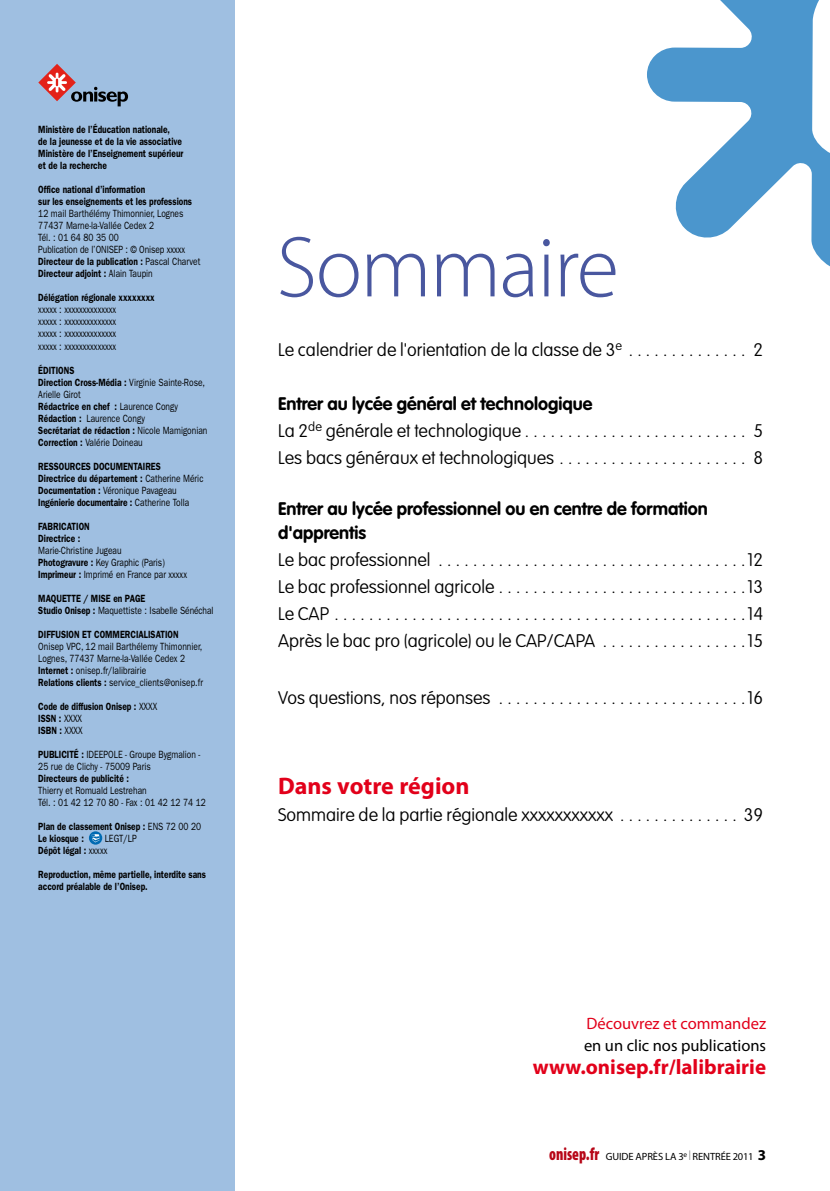
<style>
.page{position:relative;width:830px;height:1191px;background:#fff}
.page>*{position:absolute;margin:0;border:0;box-sizing:border-box;transform-origin:0 0}
.t1{font:300 87px "Myriad Pro";letter-spacing:-.02em;color:#49579f}
.t2{font:700 24px "Myriad Pro";color:#e2001a}
.t3{font:700 21px "Myriad Pro";color:#e2001a}
.t4{font:100 18px/27px "VAG Rounded Std";color:#000}
.t5{font:700 18px/24px "VAG Rounded Std";color:#000}
.t6{font:16.5px "Myriad Pro";color:#000}
.t7{font:16.5px "Myriad Pro";color:#e2001a}
.t8{font:600 10.5px/12px "ITC Franklin Gothic Std";color:#000;scale:.8 1}
.t9{font:10.5px/12px "ITC Franklin Gothic Std";color:#000;scale:.8 1}
.t10{font:10.5px "Myriad Pro";letter-spacing:-.01em;color:#000}
.s1{font-weight:600}
.s2{font-weight:400}
.s3{font-weight:700}
.s4{font-weight:900;font-stretch:condensed;font-size:18px;color:#b70718}
.s5{font-weight:300;font-size:13.5px}
.s6{font-weight:700;font-size:15px}
</style>
<div class="page">
<div style="left:0;top:0;width:234px;height:1191px;background:#9fbfe1"></div>
<svg style="left:647px;top:0;width:182px;height:266px"></svg>
<svg style="left:89px;top:831px;width:13px;height:13px"></svg>
<svg style="left:92px;top:834px;width:8px;height:8px"></svg>
<svg style="left:38px;top:64px;width:90px;height:42px"></svg>
<p class="t8" style="left:38px;top:124px;width:183px">Ministère de l’Éducation nationale,<br>de la jeunesse et de la vie associative Ministère de l’Enseignement supérieur et de la recherche</p>
<p class="t8" style="left:38px;top:184px;width:194px">Office national d’information<br>sur les enseignements et les professions</p>
<p class="t9" style="left:38px;top:208px;width:204px">12 mail Barthélémy Thimonnier, Lognes 77437 Marne-la-Vallée Cedex 2<br>Tél. : 01 64 80 35 00<br>Publication de l’ONISEP : © Onisep xxxxx <span class="s1">Directeur de la publication :</span> Pascal Charvet <span class="s1">Directeur adjoint :</span> Alain Taupin</p>
<p class="t8" style="left:38px;top:292px;width:147px">Délégation régionale xxxxxxxx</p>
<p class="t9" style="left:38px;top:304px;width:99px;text-align:justify">xxxxx : xxxxxxxxxxxxxx xxxxx : xxxxxxxxxxxxxx xxxxx : xxxxxxxxxxxxxx xxxxx : xxxxxxxxxxxxxx</p>
<p class="t8" style="left:38px;top:364px;width:213px">ÉDITIONS<br>Direction Cross-Média : <span class="s2">Virginie Sainte-Rose,<br>Arielle Girot<br></span>Rédactrice en chef : <span class="s2">Laurence Congy<br></span>Rédaction : <span class="s2">Laurence Congy<br></span>Secrétariat de rédaction : <span class="s2">Nicole Mamigonian<br></span>Correction : <span class="s2">Valérie Doineau</span></p>
<p class="t8" style="left:38px;top:460px;width:208px">RESSOURCES DOCUMENTAIRES<br>Directrice du département : <span class="s2">Catherine Méric </span>Documentation : <span class="s2">Véronique Pavageau </span>Ingénierie documentaire : <span class="s2">Catherine Tolla</span></p>
<p class="t8" style="left:38px;top:520px;width:66px">FABRICATION<br>Directrice :</p>
<p class="t9" style="left:38px;top:544px;width:187px">Marie-Christine Jugeau<br><span class="s1">Photogravure :</span> Key Graphic (Paris)<br><span class="s1">Imprimeur :</span> Imprimé en France par xxxxx</p>
<p class="t8" style="left:38px;top:592px;width:220px">MAQUETTE / MISE en PAGE<br>Studio Onisep : <span class="s2">Maquettiste : Isabelle Sénéchal</span></p>
<p class="t8" style="left:38px;top:628px;width:177px">DIFFUSION ET COMMERCIALISATION</p>
<p class="t9" style="left:38px;top:640px;width:207px">Onisep VPC, 12 mail Barthélemy Thimonnier, Lognes, 77437 Marne-la-Vallée Cedex 2<br><span class="s1">Internet :</span> onisep.fr/lalibrairie<br><span class="s1">Relations clients :</span> service_clients@onisep.fr</p>
<p class="t8" style="left:38px;top:700px;width:150px">Code de diffusion Onisep : <span class="s2">XXXX<br></span>ISSN : <span class="s2">XXXX<br></span>ISBN : <span class="s2">XXXX</span></p>
<p class="t9" style="left:38px;top:748px;width:204px"><span class="s1">PUBLICITÉ :</span> IDEEPOLE - Groupe Bygmalion -<br>25 rue de Clichy - 75009 Paris</p>
<p class="t8" style="left:38px;top:772px;width:115px">Directeurs de publicité :</p>
<p class="t9" style="left:38px;top:784px;width:211px">Thierry et Romuald Lestrehan<br>Tél. : 01 42 12 70 80 - Fax : 01 42 12 74 12</p>
<p class="t8" style="left:38px;top:820px;width:205px">Plan de classement Onisep : <span class="s2">ENS 72 00 20<br></span>Le kiosque :</p>
<p class="t9" style="left:38px;top:832px;width:124px;text-indent:66px">LEGT/LP<br><span class="s1">Dépôt légal :</span> xxxxx</p>
<p class="t8" style="left:38px;top:868px;width:211px">Reproduction, même partielle, interdite sans accord préalable de l’Onisep.</p>
<h1 class="t1" style="left:276px;top:215px;width:343px">Sommaire</h1>
<h3 class="t4" style="left:278px;top:336px;width:486px">Le calendrier de l'orientation de la classe de 3<sup>e</sup> . . . . . . . . . . . . . . 2</h3>
<h3 class="t4" style="left:278px;top:390px;width:486px"><span class="s3">Entrer au lycée général et technologique<br></span>La 2<sup>de</sup> générale et technologique . . . . . . . . . . . . . . . . . . . . . . . . . . 5<br>Les bacs généraux et technologiques . . . . . . . . . . . . . . . . . . . . . . 8</h3>
<h3 class="t5" style="left:278px;top:497px;width:431px">Entrer au lycée professionnel ou en centre de formation d'apprentis</h3>
<p class="t4" style="left:278px;top:546px;width:486px;text-align:justify">Le bac professionnel ................................... 12<br>Le bac professionnel agricole ............................ 13<br>Le CAP ............................................... 14<br>Après le bac pro (agricole) ou le CAP/CAPA . . . . . . . . . . . . . . . . 15</p>
<h3 class="t4" style="left:278px;top:684px;width:486px">Vos questions, nos réponses ............................ 16</h3>
<h2 class="t2" style="left:278px;top:770px;width:193px">Dans votre région</h2>
<h3 class="t4" style="left:278px;top:801px;width:486px">Sommaire de la partie régionale xxxxxxxxxxx . . . . . . . . . . . . . . 39</h3>
<h3 class="t7" style="left:586px;top:1013px;width:181px">Découvrez et commandez</h3>
<h3 class="t6" style="left:583px;top:1035px;width:183px">en un clic nos publications</h3>
<h3 class="t3" style="left:532px;top:1053px;width:235px">www.onisep.fr/lalibrairie</h3>
<p class="t10" style="left:549px;top:1150px;width:218px"><span class="s4">onisep.fr</span> guide après lA 3<sup>e</sup> <span class="s5">l</span> rentrée 2011 <span class="s6">3</span></p>
</div>
